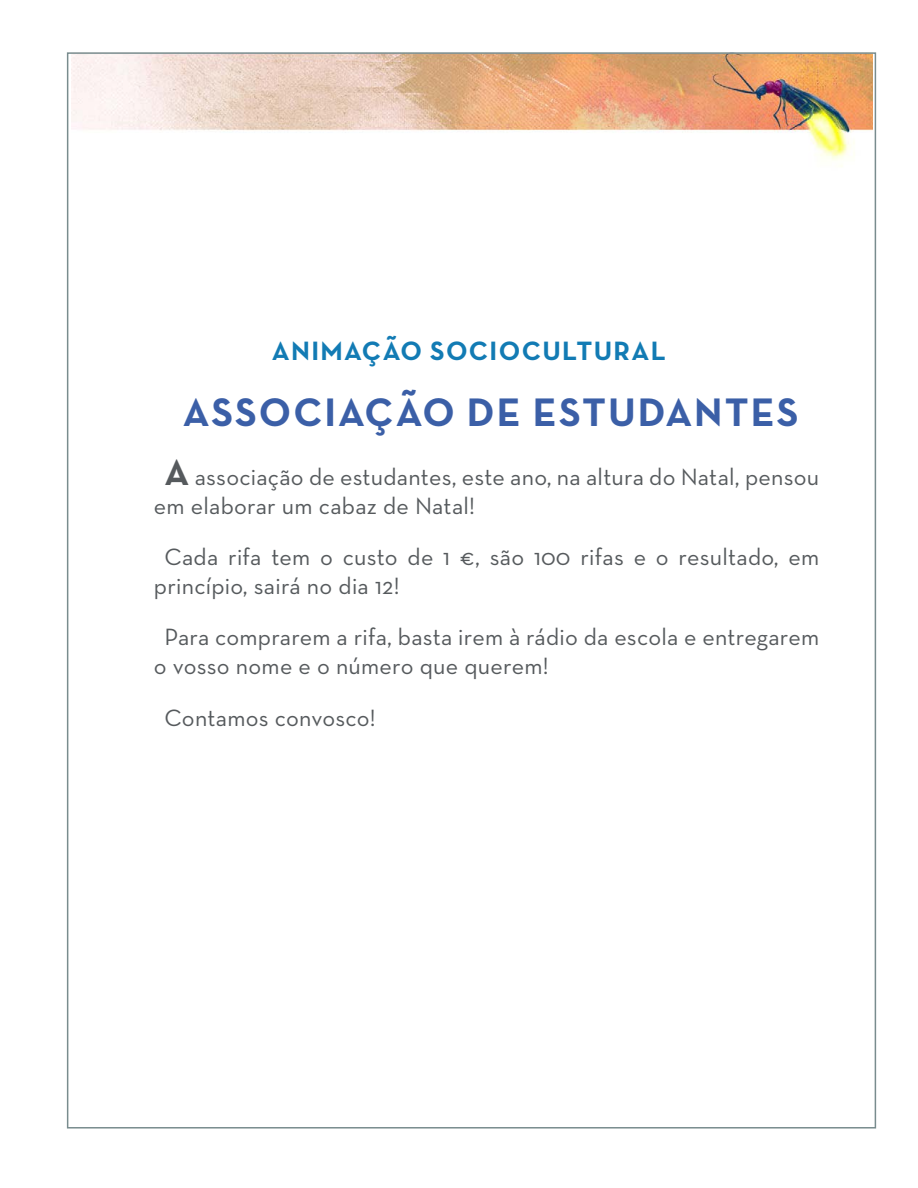
<style>
.page{position:relative;width:918px;height:1188px;background:#fff}
.page>*{position:absolute;margin:0;border:0;box-sizing:border-box;transform-origin:0 0}
.t1{font:700 40.5px "Neutra Text TF";letter-spacing:.05em;color:#3b5fa7}
.t2{font:700 27px "Neutra Text TF";letter-spacing:.05em;color:#127bb4}
.t3{font:24px/28.8px "Neutra Text";letter-spacing:.01em;color:#565a5d}
.s1{font-weight:700;font-size:37.5px}
</style>
<div class="page">
<img style="left:71px;top:55px;width:802px;height:112px">
<p class="t2" style="left:272px;top:334px;width:396px">ANIMAÇÃO SOCIOCULTURAL</p>
<p class="t1" style="left:183px;top:387px;width:617px">ASSOCIAÇÃO DE ESTUDANTES</p>
<p class="t3" style="left:154px;top:462px;width:667px;text-indent:10px"><span class="s1">A</span> associação de estudantes, este ano, na altura do Natal, pensou em elaborar um cabaz de Natal!</p>
<p class="t3" style="left:154px;top:542px;width:667px;text-indent:10px">Cada rifa tem o custo de 1 €, são 100 rifas e o resultado, em princípio, sairá no dia 12!</p>
<p class="t3" style="left:154px;top:622px;width:667px;text-indent:10px">Para comprarem a rifa, basta irem à rádio da escola e entregarem o vosso nome e o número que querem!</p>
<p class="t3" style="left:164px;top:703px;width:213px">Contamos convosco!</p>
</div>
